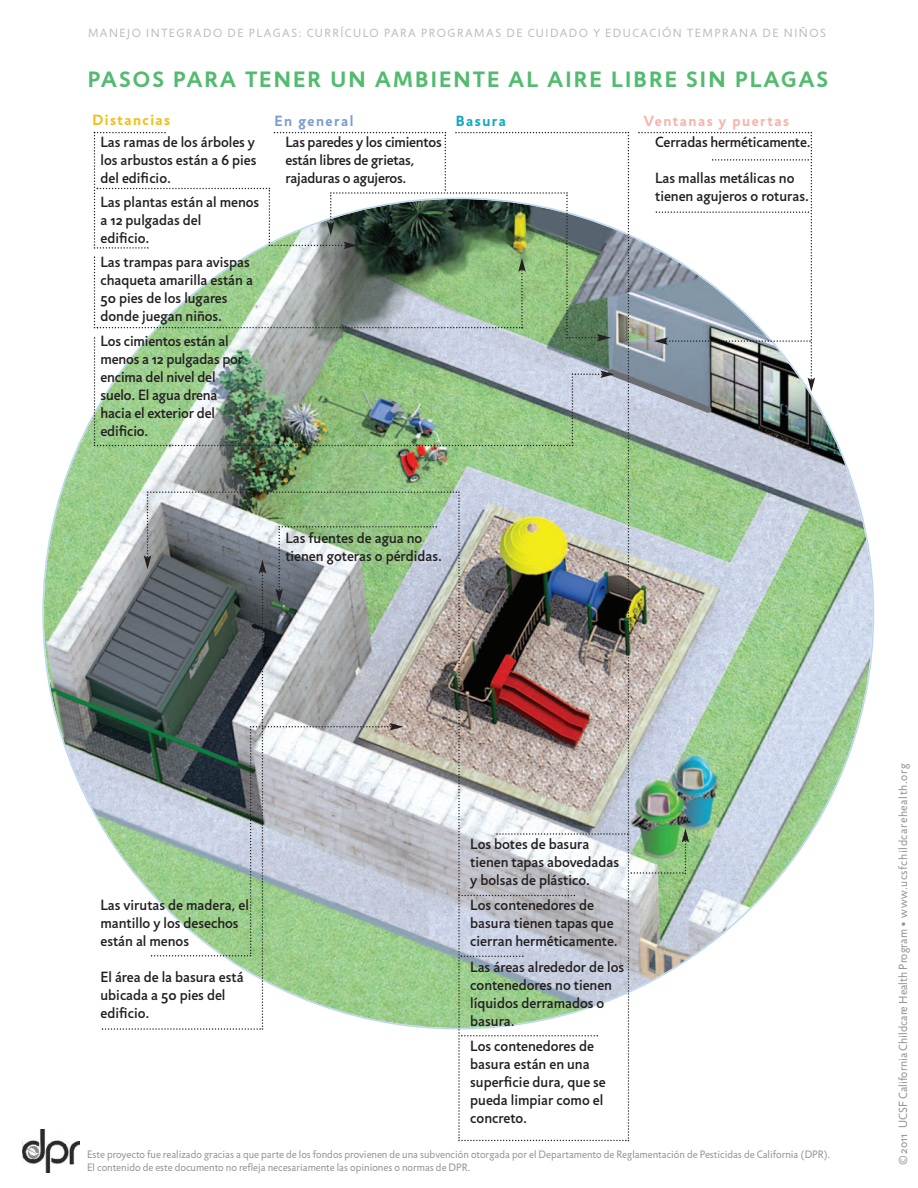
<style>
.page{position:relative;width:918px;height:1188px;background:#fff}
.page>*{position:absolute;margin:0;border:0;box-sizing:border-box;transform-origin:0 0}
.t1{font:700 22.5px "Jigsaw";letter-spacing:.1em;color:#52bb70}
.t2{font:500 15px/18px "Jigsaw";color:#231f20}
.t3{font:700 15px "Jigsaw";letter-spacing:.1em;color:#f6b4ac}
.t4{font:700 15px "Jigsaw";letter-spacing:.1em;color:#f3be18}
.t5{font:700 15px "Jigsaw";letter-spacing:.1em;color:#7c9ed2}
.t6{font:700 15px "Jigsaw";letter-spacing:.1em;color:#11a8c3}
.t7{font:12px "Jigsaw";letter-spacing:.125em;color:#bcbdc0}
.t8{font:12px "Jigsaw";color:#939598}
.t9{font:10.8px/12.8px "Jigsaw";color:#939598}
</style>
<div class="page">
<svg style="left:42px;top:199px;width:832px;height:628px"></svg>
<img style="left:22px;top:1129px;width:57px;height:43px">
<img style="left:94px;top:132px;width:721px;height:1009px">
<p class="t7" style="left:88px;top:29px;width:740px">MANEJO INTEGRADO DE PLAGAS: CURRÍCULO PARA PROGRAMAS DE CUIDADO Y EDUCACIÓN TEMPRANA DE NIÑOS</p>
<h1 class="t1" style="left:88px;top:71px;width:742px">PASOS PARA TENER UN AMBIENTE AL AIRE LIBRE SIN PLAGAS</h1>
<p class="t4" style="left:92px;top:115px;width:79px">Distancias</p>
<p class="t5" style="left:274px;top:116px;width:81px">En general</p>
<p class="t6" style="left:456px;top:116px;width:52px">Basura</p>
<p class="t3" style="left:644px;top:116px;width:147px">Ventanas y puertas</p>
<p class="t2" style="left:101px;top:134px;width:157px;text-align:justify">Las ramas de los árboles y los arbustos están a 6 pies del edificio.</p>
<p class="t2" style="left:101px;top:194px;width:160px">Las plantas están al menos a 12 pulgadas del<br>edificio.</p>
<p class="t2" style="left:101px;top:254px;width:154px">Las trampas para avispas chaqueta amarilla están a<br>50 pies de los lugares donde juegan niños.</p>
<p class="t2" style="left:101px;top:333px;width:144px">Los cimientos están al menos a 12 pulgadas por encima del nivel del suelo. El agua drena hacia el exterior del edificio.</p>
<p class="t2" style="left:285px;top:134px;width:158px">Las paredes y los cimientos están libres de grietas, rajaduras o agujeros.</p>
<p class="t2" style="left:285px;top:530px;width:158px">Las fuentes de agua no tienen goteras o pérdidas.</p>
<p class="t2" style="left:655px;top:134px;width:157px">Cerradas herméticamente.</p>
<p class="t2" style="left:655px;top:170px;width:155px">Las mallas metálicas no tienen agujeros o roturas.</p>
<p class="t2" style="left:101px;top:897px;width:150px">Las virutas de madera, el mantillo y los desechos están al menos</p>
<p class="t2" style="left:101px;top:969px;width:145px">El área de la basura está ubicada a 50 pies del edificio.</p>
<p class="t2" style="left:470px;top:836px;width:150px">Los botes de basura tienen tapas abovedadas y bolsas de plástico.</p>
<p class="t2" style="left:470px;top:897px;width:149px">Los contenedores de basura tienen tapas que cierran herméticamente.</p>
<p class="t2" style="left:470px;top:959px;width:155px">Las áreas alrededor de los contenedores no tienen líquidos derramados o basura.</p>
<p class="t2" style="left:470px;top:1038px;width:137px">Los contenedores de basura están en una superficie dura, que se pueda limpiar como el concreto.</p>
<p class="t9" style="left:87px;top:1149px;width:745px">Este proyecto fue realizado gracias a que parte de los fondos provienen de una subvención otorgada por el Departamento de Reglamentación de Pesticidas de California (DPR).<br>El contenido de este documento no refleja necesariamente las opiniones o normas de DPR.</p>
<p class="t8" style="left:899px;top:1165px;width:403px;rotate:-90deg">© 2011 UCSF California Childcare Health Program • www.ucsfchildcarehealth.org</p>
</div>
